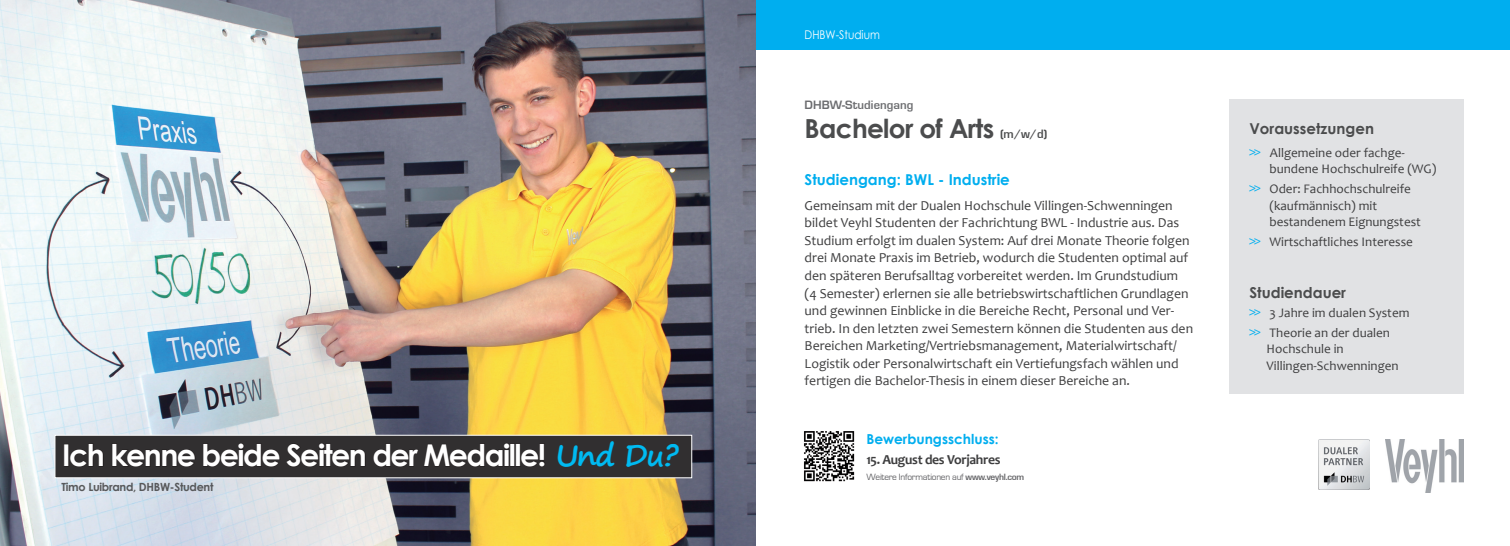
<style>
.page{position:relative;width:1510px;height:546px;background:#fff}
.page>*{position:absolute;margin:0;border:0;box-sizing:border-box;transform-origin:0 0}
.t1{font:700 30px "Century Gothic";letter-spacing:-.05em;color:#fff}
.t2{font:700 26.25px "Century Gothic";letter-spacing:-.025em;color:#4b4c4d}
.Inhaltebox{font:700 15px "Century Gothic";color:#4b4c4d}
.Inhaltebox-2{font:700 15px "Century Gothic";color:#00aeef}
.Inhaltebox-3{font:13.75px/17.5px "Candara";color:#3e3e3f}
.Inhaltebox-4{font:700 13.75px "Candara";letter-spacing:-.025em;color:#3e3e3f}
.Inhaltebox-5{font:700 13.75px "Century Gothic";color:#00aeef}
.Inhaltebox-6{font:13.12px "Candara";color:#3e3e3f}
.t3{font:12.5px "Eurostile CCS Bold";color:#6c6d70}
.t4{font:12px "Century Gothic";color:#fff;scale:.87 1}
.Inhaltebox-7{font:700 11.25px "Century Gothic";letter-spacing:-.025em;color:#57585a}
.Inhaltebox-8{font:9.38px "Eurostile";letter-spacing:-.025em;color:#636366}
.s1{font-family:"Segoe Print";color:#00baf1}
.s2{font-family:"Eurostile CCS Bold";font-weight:400;font-size:12.5px}
.s3{font-family:"Eurostile CCS Bold"}
.s4{font-family:"Eurostile";font-size:13.75px;color:#00aeef}
</style>
<div class="page">
<div style="left:0;top:0;width:1509px;height:50px;background:#00aeef"></div>
<img style="left:1385px;top:439px;width:78px;height:54px">
<img style="left:0;top:0;width:756px;height:546px">
<div style="left:55px;top:435px;width:637px;height:43px;background:#312f30;border:1px solid #fff"></div>
<div style="left:64px;top:444px;width:5px;height:22px;border:1px solid #231f20"></div>
<svg style="left:70px;top:443px;width:34px;height:24px"></svg>
<svg style="left:112px;top:443px;width:83px;height:24px"></svg>
<svg style="left:203px;top:443px;width:163px;height:24px"></svg>
<svg style="left:373px;top:443px;width:138px;height:24px"></svg>
<div style="left:510px;top:443px;width:5px;height:23px;border:1px solid #231f20"></div>
<div style="left:515px;top:443px;width:6px;height:23px;border:1px solid #231f20"></div>
<svg style="left:520px;top:443px;width:25px;height:24px"></svg>
<div style="left:1229px;top:99px;width:234px;height:294px;background:#e1e2e4"></div>
<img style="left:1318px;top:439px;width:51px;height:51px">
<img style="left:804px;top:431px;width:51px;height:51px">
<p class="t1" style="left:62px;top:432px;width:618px">Ich kenne beide Seiten der Medaille! <span class="s1">Und Du?</span></p>
<p class="Inhaltebox-7" style="left:61px;top:478px;width:153px">Timo Luibrand, DHBW-Student</p>
<p class="t4" style="left:804px;top:26px;width:88px">DHBW-Studium</p>
<p class="t3" style="left:804px;top:98px;width:110px">DHBW-Studiengang</p>
<p class="t2" style="left:804px;top:109px;width:244px">Bachelor of Arts <span class="s2">(m/w/d)</span></p>
<p class="Inhaltebox-2" style="left:804px;top:168px;width:207px">Studiengang: BWL - Industrie</p>
<p class="Inhaltebox-3" style="left:804px;top:196px;width:390px">Gemeinsam mit der Dualen Hochschule Villingen-Schwenningen bildet Veyhl Studenten der Fachrichtung BWL - Industrie aus. Das Studium erfolgt im dualen System: Auf drei Monate Theorie folgen drei Monate Praxis im Betrieb, wodurch die Studenten optimal auf den späteren Berufsalltag vorbereitet werden. Im Grundstudium (4 Semester) erlernen sie alle betriebswirtschaftlichen Grundlagen und gewinnen Einblicke in die Bereiche Recht, Personal und Ver&shy;trieb. In den letzten zwei Semestern können die Studenten aus den Bereichen Marketing/Vertriebsmanagement, Materialwirtschaft/ Logistik oder Personalwirtschaft ein Vertiefungsfach wählen und fertigen die Bachelor-Thesis in einem dieser Bereiche an.</p>
<p class="Inhaltebox-5" style="left:866px;top:428px;width:134px">Bewerbungsschluss:</p>
<p class="Inhaltebox-4" style="left:866px;top:450px;width:136px">15. August des Vorjahres</p>
<p class="Inhaltebox-8" style="left:866px;top:471px;width:159px">Weitere Informationen auf <span class="s3">www.veyhl.com</span></p>
<p class="Inhaltebox" style="left:1249px;top:117px;width:126px">Voraussetzungen</p>
<p class="Inhaltebox-6" style="left:1249px;top:145px;width:157px"><span class="s4">&gt;&gt;</span> Allgemeine oder fachge-</p>
<p class="Inhaltebox-6" style="left:1269px;top:161px;width:168px">bundene Hochschulreife (WG)</p>
<p class="Inhaltebox-6" style="left:1249px;top:181px;width:163px"><span class="s4">&gt;&gt;</span> Oder: Fachhochschulreife</p>
<p class="Inhaltebox-6" style="left:1269px;top:197px;width:109px">(kaufmännisch) mit</p>
<p class="Inhaltebox-6" style="left:1269px;top:213px;width:153px">bestandenem Eignungstest</p>
<p class="Inhaltebox-6" style="left:1249px;top:233px;width:165px"><span class="s4">&gt;&gt;</span> Wirtschaftliches Interesse</p>
<p class="Inhaltebox" style="left:1249px;top:281px;width:98px">Studiendauer</p>
<p class="Inhaltebox-6" style="left:1249px;top:305px;width:161px"><span class="s4">&gt;&gt;</span> 3 Jahre im dualen System</p>
<p class="Inhaltebox-6" style="left:1249px;top:324px;width:142px"><span class="s4">&gt;&gt;</span> Theorie an der dualen</p>
<p class="Inhaltebox-6" style="left:1266px;top:341px;width:79px">Hochschule in</p>
<p class="Inhaltebox-6" style="left:1266px;top:357px;width:134px">Villingen-Schwenningen</p>
</div>
